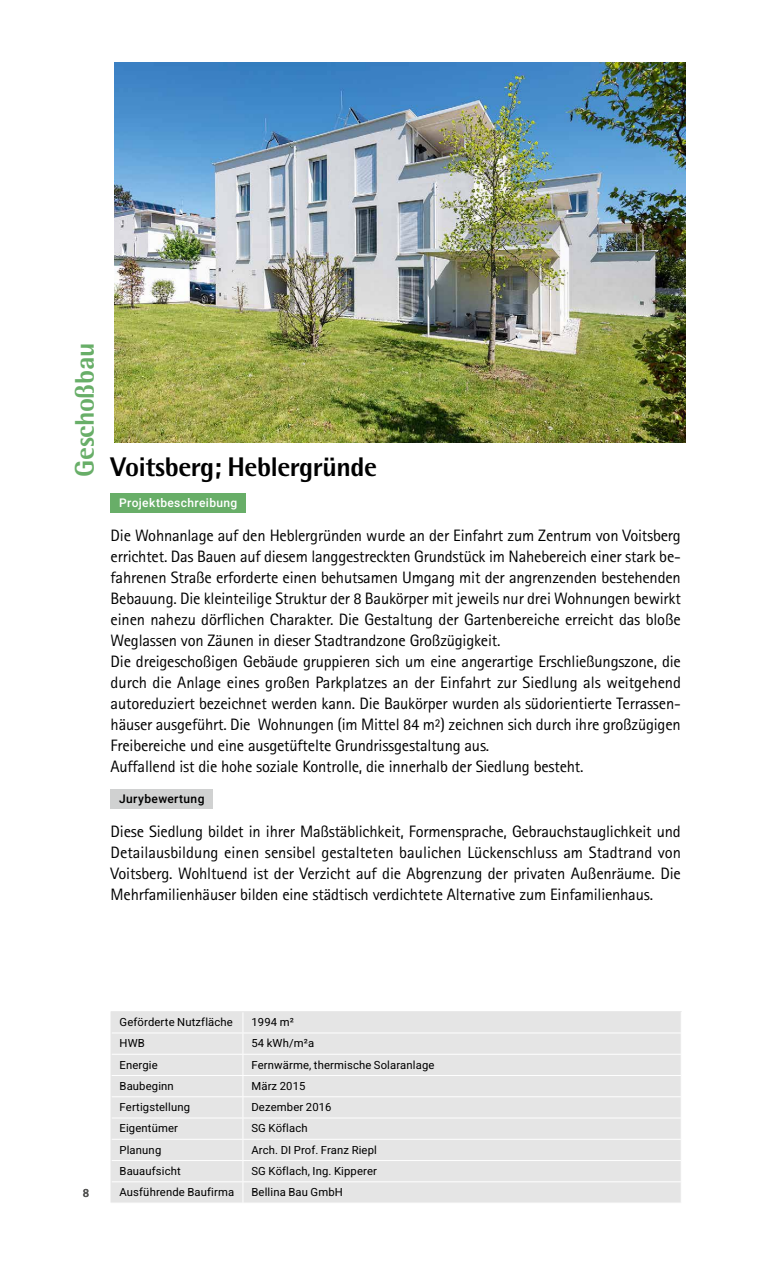
<style>
.page{position:relative;width:766px;height:1263px;background:#fff}
.page>*{position:absolute;margin:0;border:0;box-sizing:border-box;transform-origin:0 0}
.t1{font:800 27px "Rotis Semi Sans";letter-spacing:-.015em;color:#000}
.t2{font:800 27px "Rotis Semi Sans";letter-spacing:-.015em;color:#68ae68}
.t3{font:16.5px/21px "Rotis Sans Serif";letter-spacing:-.015em;color:#000}
.t4{font:500 12px "Heebo";letter-spacing:.03em;color:#fff}
.t5{font:500 12px "Heebo";letter-spacing:.03em;color:#000}
.t6{font:11.25px "Heebo";letter-spacing:.015em;color:#000}
.t7{font:500 11.25px "Heebo";color:#565655}
</style>
<div class="page">
<img style="left:115px;top:62px;width:570px;height:380px">
<div style="left:112px;top:1012px;width:568px;height:191px;background:#e5e5e5"></div>
<hr style="left:111px;top:1032px;width:132px;height:1px;background:#fff">
<hr style="left:243px;top:1032px;width:438px;height:1px;background:#fff">
<hr style="left:111px;top:1075px;width:132px;height:1px;background:#fff">
<hr style="left:243px;top:1075px;width:438px;height:1px;background:#fff">
<hr style="left:111px;top:1118px;width:132px;height:1px;background:#fff">
<hr style="left:243px;top:1118px;width:438px;height:1px;background:#fff">
<hr style="left:111px;top:1160px;width:132px;height:1px;background:#fff">
<hr style="left:243px;top:1160px;width:438px;height:1px;background:#fff">
<hr style="left:111px;top:1181px;width:132px;height:1px;background:#fff">
<hr style="left:243px;top:1181px;width:438px;height:1px;background:#fff">
<hr style="left:111px;top:1054px;width:132px;height:1px;background:#fff">
<hr style="left:243px;top:1054px;width:438px;height:1px;background:#fff">
<hr style="left:111px;top:1096px;width:132px;height:1px;background:#fff">
<hr style="left:243px;top:1096px;width:438px;height:1px;background:#fff">
<hr style="left:111px;top:1139px;width:132px;height:1px;background:#fff">
<hr style="left:243px;top:1139px;width:438px;height:1px;background:#fff">
<svg style="left:242px;top:1012px;width:1px;height:191px"></svg>
<hr style="left:111px;top:1011px;width:132px;height:1px;background:#e5e5e5">
<hr style="left:243px;top:1011px;width:438px;height:1px;background:#e5e5e5">
<svg style="left:111px;top:1012px;width:1px;height:191px"></svg>
<svg style="left:680px;top:1012px;width:1px;height:191px"></svg>
<div style="left:111px;top:493px;width:135px;height:20px;background:#68ae68"></div>
<div style="left:111px;top:789px;width:102px;height:20px;background:#d0d1d1"></div>
<h1 class="t2" style="left:67px;top:477px;width:136px;rotate:-90deg">Geschoßbau</h1>
<h1 class="t1" style="left:111px;top:450px;width:268px">Voitsberg; Heblergründe</h1>
<p class="t4" style="left:119px;top:495px;width:120px">Projektbeschreibung</p>
<p class="t3" style="left:111px;top:525px;width:571px">Die Wohnanlage auf den Heblergründen wurde an der Einfahrt zum Zentrum von Voitsberg errichtet. Das Bauen auf diesem langgestreckten Grundstück im Nahebereich einer stark be&shy;fahrenen Straße erforderte einen behutsamen Umgang mit der angrenzenden bestehenden Bebauung. Die kleinteilige Struktur der 8 Baukörper mit jeweils nur drei Wohnungen bewirkt einen nahezu dörflichen Charakter. Die Gestaltung der Gartenbereiche erreicht das bloße Weglassen von Zäunen in dieser Stadtrandzone Großzügigkeit.<br>Die dreigeschoßigen Gebäude gruppieren sich um eine angerartige Erschließungszone, die durch die Anlage eines großen Parkplatzes an der Einfahrt zur Siedlung als weitgehend autoreduziert bezeichnet werden kann. Die Baukörper wurden als südorientierte Terrassen&shy;häuser ausgeführt. Die Wohnungen (im Mittel 84 m²) zeichnen sich durch ihre großzügigen Freibereiche und eine ausgetüftelte Grundrissgestaltung aus.<br>Auffallend ist die hohe soziale Kontrolle, die innerhalb der Siedlung besteht.</p>
<p class="t5" style="left:119px;top:791px;width:87px">Jurybewertung</p>
<p class="t3" style="left:111px;top:821px;width:571px;text-align:justify">Diese Siedlung bildet in ihrer Maßstäblichkeit, Formensprache, Gebrauchstauglichkeit und Detailausbildung einen sensibel gestalteten baulichen Lückenschluss am Stadtrand von Voitsberg. Wohltuend ist der Verzicht auf die Abgrenzung der privaten Außenräume. Die Mehrfamilienhäuser bilden eine städtisch verdichtete Alternative zum Einfamilienhaus.</p>
<p class="t7" style="left:83px;top:1185px;width:8px">8</p>
<p class="t6" style="left:119px;top:1014px;width:115px">Geförderte Nutzfläche</p>
<p class="t6" style="left:251px;top:1014px;width:44px">1994 m²</p>
<p class="t6" style="left:119px;top:1035px;width:27px">HWB</p>
<p class="t6" style="left:251px;top:1035px;width:64px">54 kWh/m²a</p>
<p class="t6" style="left:119px;top:1057px;width:40px">Energie</p>
<p class="t6" style="left:251px;top:1057px;width:184px">Fernwärme, thermische Solaranlage</p>
<p class="t6" style="left:119px;top:1078px;width:56px">Baubeginn</p>
<p class="t6" style="left:251px;top:1078px;width:56px">März 2015</p>
<p class="t6" style="left:119px;top:1099px;width:72px">Fertigstellung</p>
<p class="t6" style="left:251px;top:1099px;width:82px">Dezember 2016</p>
<p class="t6" style="left:119px;top:1121px;width:60px">Eigentümer</p>
<p class="t6" style="left:251px;top:1121px;width:58px">SG Köflach</p>
<p class="t6" style="left:119px;top:1142px;width:43px">Planung</p>
<p class="t6" style="left:251px;top:1142px;width:127px">Arch. DI Prof. Franz Riepl</p>
<p class="t6" style="left:119px;top:1163px;width:63px">Bauaufsicht</p>
<p class="t6" style="left:251px;top:1163px;width:127px">SG Köflach, Ing. Kipperer</p>
<p class="t6" style="left:119px;top:1184px;width:116px">Ausführende Baufirma</p>
<p class="t6" style="left:251px;top:1184px;width:93px">Bellina Bau GmbH</p>
</div>
